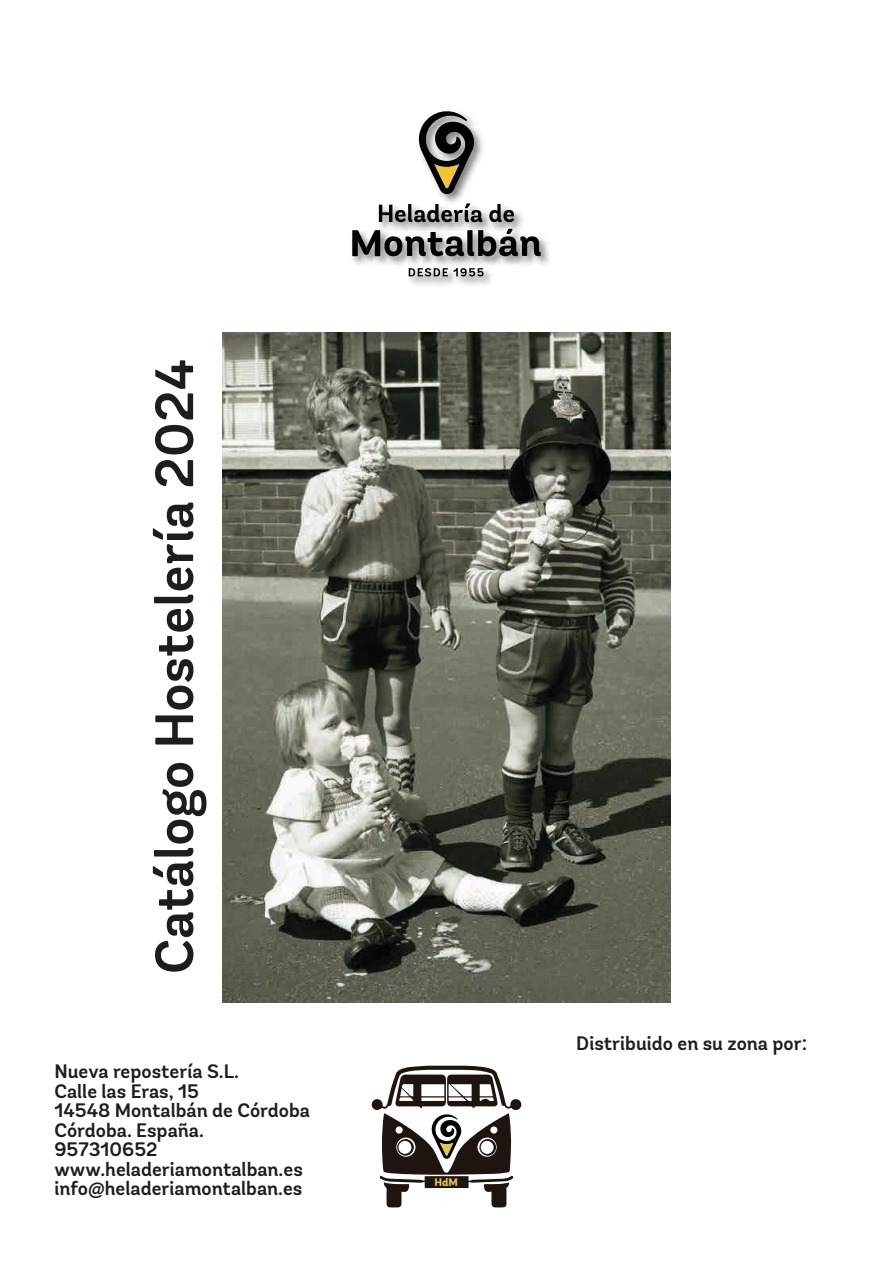
<style>
.page{position:relative;width:893px;height:1263px;background:#fff}
.page>*{position:absolute;margin:0;border:0;box-sizing:border-box;transform-origin:0 0}
.t1{font:600 54px "Andes Rounded W03";color:#1d1d1b}
.t2{font:600 19.5px/19.5px "Andes Rounded W03";color:#1d1d1b}
.t3{font:800 11.1px "Andes Rounded W01";color:#e7c446}
</style>
<div class="page">
<svg style="left:371px;top:1066px;width:151px;height:141px"></svg>
<img style="left:352px;top:129px;width:197px;height:156px">
<svg style="left:352px;top:229px;width:189px;height:27px"></svg>
<svg style="left:379px;top:203px;width:103px;height:19px"></svg>
<svg style="left:489px;top:204px;width:25px;height:18px"></svg>
<svg style="left:418px;top:111px;width:57px;height:83px"></svg>
<svg style="left:409px;top:268px;width:75px;height:8px"></svg>
<img style="left:222px;top:332px;width:449px;height:671px">
<h1 class="t1" style="left:141px;top:974px;width:617px;rotate:-90deg">Catálogo Hostelería 2024</h1>
<p class="t2" style="left:54px;top:1062px;width:257px">Nueva repostería S.L.<br>Calle las Eras, 15<br>14548 Montalbán de Córdoba<br>Córdoba. España.<br>957310652 www.heladeriamontalban.es info@heladeriamontalban.es</p>
<p class="t3" style="left:434px;top:1175px;width:25px">HdM</p>
<p class="t2" style="left:576px;top:1034px;width:232px">Distribuido en su zona por:</p>
</div>
